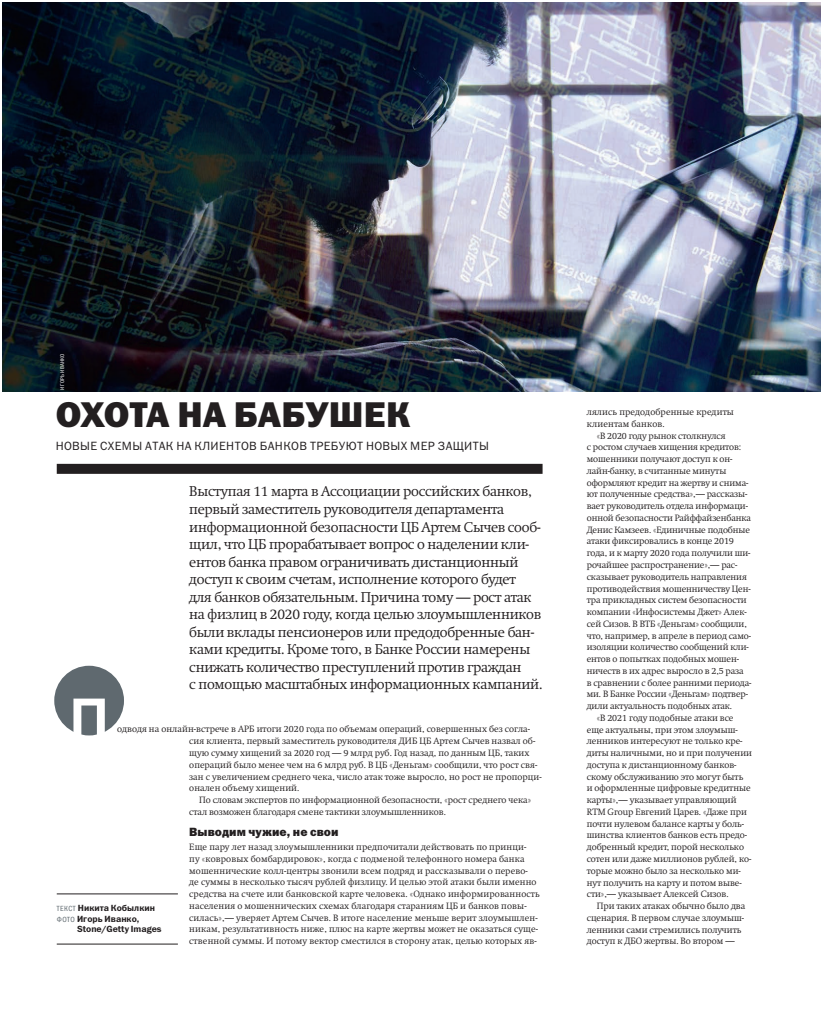
<style>
.page{position:relative;width:823px;height:1021px;background:#fff}
.page>*{position:absolute;margin:0;border:0;box-sizing:border-box;transform-origin:0 0}
.t1{font:36px "Franklin Gothic Heavy ITC";color:#231f20}
.t2{font:14px/17.5px "Swift Light C";letter-spacing:-.015em;color:#231f20}
.t3{font:12px "Franklin Gothic Book ITC";letter-spacing:.03em;color:#231f20}
.t4{font:12px "Franklin Gothic Heavy ITC";letter-spacing:.005em;color:#231f20}
.t5{font:9px/11.8px "Swift Light C";color:#231f20}
.t6{font:9px/10.5px "Franklin Gothic Demi ITC";color:#231f20}
.t7{font:5.5px "Franklin Gothic Book Cond ITC";letter-spacing:.04em;color:#fff}
.s1{font-family:"Franklin Gothic Book Cond ITC";font-size:7.5px;color:#5f696f}
</style>
<div class="page">
<hr style="left:57px;top:943px;width:121px;height:1px;background:#231f20">
<div style="left:57px;top:464px;width:485px;height:10px;background:#231f20"></div>
<hr style="left:57px;top:893px;width:121px;height:1px;background:#231f20">
<img style="left:3px;top:3px;width:816px;height:388px">
<div style="left:54px;top:665px;width:70px;height:70px;background:#5f696f;border-radius:50%"></div>
<svg style="left:73px;top:698px;width:32px;height:37px"></svg>
<p class="t7" style="left:59px;top:389px;width:38px;rotate:-90deg">ИГОРЬ ИВАНКО</p>
<h1 class="t1" style="left:56px;top:392px;width:355px">ОХОТА НА БАБУШЕК</h1>
<h3 class="t3" style="left:56px;top:438px;width:434px">НОВЫЕ СХЕМЫ АТАК НА КЛИЕНТОВ БАНКОВ ТРЕБУЮТ НОВЫХ МЕР ЗАЩИТЫ</h3>
<p class="t2" style="left:189px;top:483px;width:354px">Выступая 11 марта в Ассоциации российских банков, первый заместитель руководителя департамента информационной безопасности ЦБ Артем Сычев сооб&shy;щил, что ЦБ прорабатывает вопрос о наделении кли&shy;ентов банка правом ограничивать дистанционный доступ к своим счетам, исполнение которого будет<br>для банков обязательным. Причина тому — рост атак на физлиц в 2020 году, когда целью злоумышленников были вклады пенсионеров или предодобренные бан&shy;ками кредиты. Кроме того, в Банке России намерены снижать количество преступлений против граждан<br>с помощью масштабных информационных кампаний.</p>
<p class="t5" style="left:189px;top:723px;width:354px;text-indent:-72px">одводя на онлайн-встрече в АРБ итоги 2020 года по объемам операций, совершенных без согла&shy;сия клиента, первый заместитель руководителя ДИБ ЦБ Артем Сычев назвал об&shy;щую сумму хищений за 2020 год — 9 млрд руб. Год назад, по данным ЦБ, таких операций было менее чем на 6 млрд руб. В ЦБ «Деньгам» сообщили, что рост свя&shy;зан с увеличением среднего чека, число атак тоже выросло, но рост не пропорци&shy;онален объему хищений.</p>
<p class="t5" style="left:189px;top:794px;width:343px;text-indent:10px">По словам экспертов по информационной безопасности, «рост среднего чека» стал возможен благодаря смене тактики злоумышленников.</p>
<h3 class="t4" style="left:189px;top:824px;width:151px">Выводим чужие, не свои</h3>
<p class="t5" style="left:189px;top:841px;width:352px">Еще пару лет назад злоумышленники предпочитали действовать по принци-<br>пу «ковровых бомбардировок», когда с подменой телефонного номера банка мошеннические колл-центры звонили всем подряд и рассказывали о перево-<br>де суммы в несколько тысяч рублей физлицу. И целью этой атаки были именно средства на счете или банковской карте человека. «Однако информированность населения о мошеннических схемах благодаря стараниям ЦБ и банков повы&shy;силась»,— уверяет Артем Сычев. В итоге население меньше верит злоумышлен&shy;никам, результативность ниже, плюс на карте жертвы может не оказаться суще&shy;ственной суммы. И потому вектор сместился в сторону атак, целью которых яв-</p>
<p class="t6" style="left:57px;top:903px;width:100px"><span class="s1">ТЕКСТ</span> Никита Кобылкин<br><span class="s1">ФОТО</span> Игорь Иванко,</p>
<p class="t6" style="left:77px;top:924px;width:86px">Stone/Getty Images</p>
<p class="t5" style="left:586px;top:406px;width:149px">лялись предодобренные кредиты клиентам банков.</p>
<p class="t5" style="left:596px;top:429px;width:130px">«В 2020 году рынок столкнулся</p>
<p class="t5" style="left:586px;top:441px;width:156px">с ростом случаев хищения кредитов:</p>
<p class="t5" style="left:586px;top:453px;width:147px">мошенники получают доступ к он-</p>
<p class="t5" style="left:586px;top:465px;width:141px">лайн-банку, в считанные минуты</p>
<p class="t5" style="left:586px;top:476px;width:163px">оформляют кредит на жертву и снима-</p>
<p class="t5" style="left:586px;top:488px;width:162px">ют полученные средства»,— рассказы-</p>
<p class="t5" style="left:586px;top:500px;width:163px">вает руководитель отдела информаци-</p>
<p class="t5" style="left:586px;top:512px;width:166px">онной безопасности Райффайзенбанка</p>
<p class="t5" style="left:586px;top:523px;width:165px">Денис Камзеев. «Единичные подобные</p>
<p class="t5" style="left:586px;top:535px;width:148px">атаки фиксировались в конце 2019</p>
<p class="t5" style="left:586px;top:547px;width:165px">года, и к марту 2020 года получили ши-</p>
<p class="t5" style="left:586px;top:559px;width:152px">рочайшее распространение»,— рас-</p>
<p class="t5" style="left:586px;top:570px;width:162px">сказывает руководитель направления</p>
<p class="t5" style="left:586px;top:582px;width:165px">противодействия мошенничеству Цен-</p>
<p class="t5" style="left:586px;top:594px;width:161px">тра прикладных систем безопасности</p>
<p class="t5" style="left:586px;top:606px;width:161px">компании «Инфосистемы Джет» Алек-</p>
<p class="t5" style="left:586px;top:617px;width:161px">сей Сизов. В ВТБ «Деньгам» сообщили,</p>
<p class="t5" style="left:586px;top:629px;width:166px">что, например, в апреле в период само-</p>
<p class="t5" style="left:586px;top:641px;width:163px">изоляции количество сообщений кли-</p>
<p class="t5" style="left:586px;top:653px;width:154px">ентов о попытках подобных мошен-</p>
<p class="t5" style="left:586px;top:665px;width:158px">ничеств в их адрес выросло в 2,5 раза</p>
<p class="t5" style="left:586px;top:676px;width:166px">в сравнении с более ранними периода-</p>
<p class="t5" style="left:586px;top:688px;width:163px">ми. В Банке России «Деньгам» подтвер-</p>
<p class="t5" style="left:586px;top:700px;width:147px">дили актуальность подобных атак.</p>
<p class="t5" style="left:596px;top:712px;width:138px">«В 2021 году подобные атаки все</p>
<p class="t5" style="left:586px;top:723px;width:152px">еще актуальны, при этом злоумыш-</p>
<p class="t5" style="left:586px;top:735px;width:157px">ленников интересуют не только кре-</p>
<p class="t5" style="left:586px;top:747px;width:167px">диты наличными, но и при получении</p>
<p class="t5" style="left:586px;top:759px;width:151px">доступа к дистанционному банков-</p>
<p class="t5" style="left:586px;top:770px;width:158px">скому обслуживанию это могут быть</p>
<p class="t5" style="left:586px;top:782px;width:165px">и оформленные цифровые кредитные</p>
<p class="t5" style="left:586px;top:794px;width:151px">карты»,— указывает управляющий</p>
<p class="t5" style="left:586px;top:806px;width:161px">RTM Group Евгений Царев. «Даже при</p>
<p class="t5" style="left:586px;top:817px;width:159px">почти нулевом балансе карты у боль-</p>
<p class="t5" style="left:586px;top:829px;width:162px">шинства клиентов банков есть предо-</p>
<p class="t5" style="left:586px;top:841px;width:159px">добренный кредит, порой несколько</p>
<p class="t5" style="left:586px;top:853px;width:166px">сотен или даже миллионов рублей, ко-</p>
<p class="t5" style="left:586px;top:864px;width:155px">торые можно было за несколько ми-</p>
<p class="t5" style="left:586px;top:876px;width:156px">нут получить на карту и потом выве-</p>
<p class="t5" style="left:586px;top:888px;width:143px">сти»,— указывает Алексей Сизов.</p>
<p class="t5" style="left:596px;top:900px;width:150px">При таких атаках обычно было два</p>
<p class="t5" style="left:586px;top:911px;width:159px">сценария. В первом случае злоумыш-</p>
<p class="t5" style="left:586px;top:923px;width:156px">ленники сами стремились получить</p>
<p class="t5" style="left:586px;top:935px;width:149px">доступ к ДБО жертвы. Во втором —</p>
</div>
